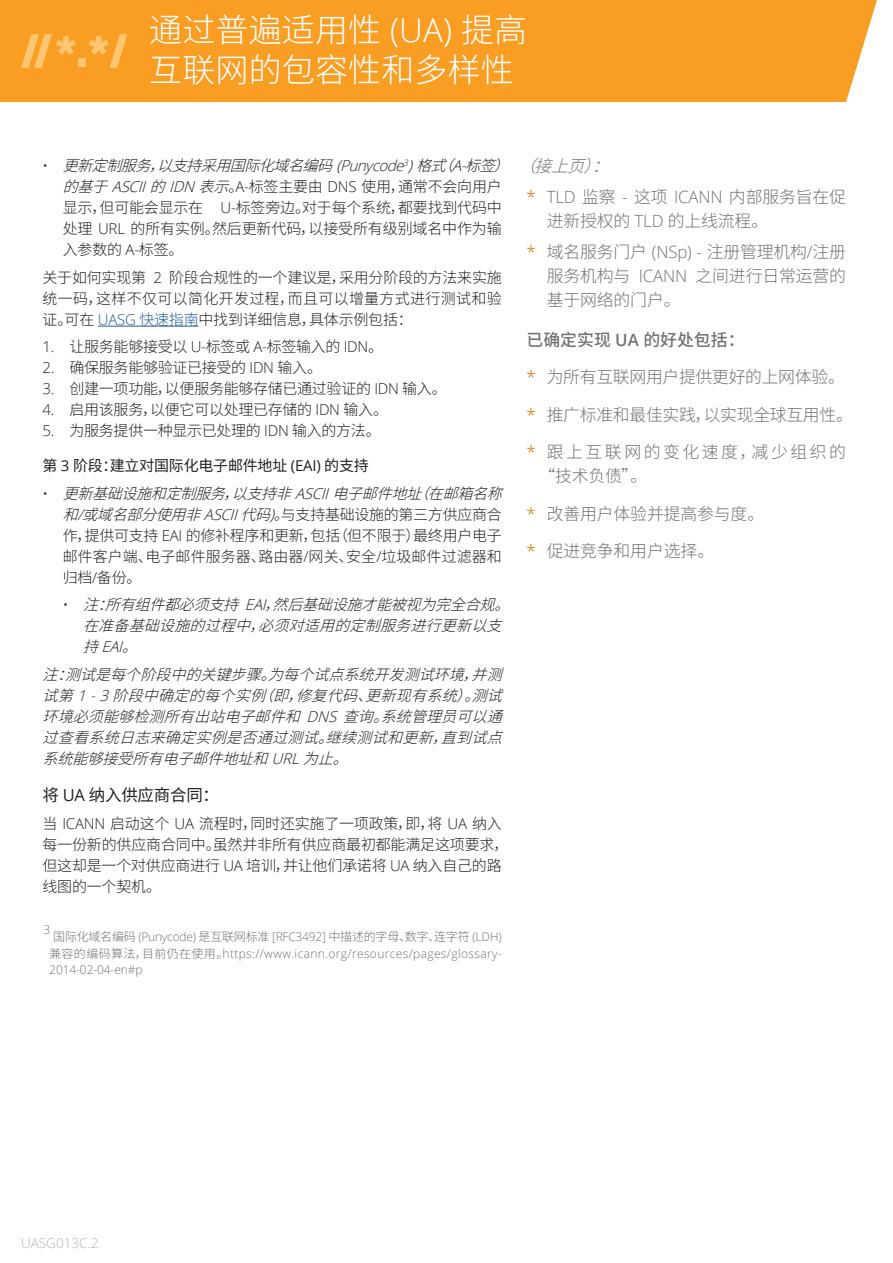
<style>
.page{position:relative;width:893px;height:1263px;background:#fff}
.page>*{position:absolute;margin:0;border:0;box-sizing:border-box;transform-origin:0 0}
.t1{font:300 33px/39.6px "Noto Sans CJ Ksc";letter-spacing:.005em;color:#fff}
.t2{font:300 16.8px/30.8px "Noto Sans CJ Ksc";letter-spacing:-.01em;color:#707372}
.t3{font:300 16.8px/24px "Noto Sans CJ Ksc";letter-spacing:.15em;color:#707372}
.t4{font:500 16.8px "Noto Sans CJ Ksc";color:#707372}
.t5{font:16.5px "Noto Sans CJ Ksc";letter-spacing:-.015em;color:#231f20}
.t6{font:300 15px/21px "Noto Sans CJ Ksc";letter-spacing:-.015em;color:#231f20}
.t7{font:italic 300 15px/21px "Noto Sans CJ Ksc";color:#231f20}
.t8{font:15px "Noto Sans CJ Ksc";letter-spacing:-.015em;color:#231f20}
.t9{font:italic 300 15px "Open Sans";color:#231f20}
.t10{font:300 13.5px "Open Sans";color:#b2b4b2}
.t11{font:300 12px/16.5px "Open Sans";letter-spacing:.03em;color:#707372}
.t12{font:300 12px "Noto Sans CJ Ksc";letter-spacing:-.02em;color:#707372}
.s1{font-family:"Open Sans"}
.s2{font-style:italic}
.s3{font-family:"Open Sans";font-style:italic}
.s4{font-family:"Open Sans";color:#215e9e}
.s5{color:#215e9e}
.s6{font-family:"Open Sans";font-style:normal}
.s7{font-family:"Noto Sans CJ Ksc"}
.s8{font-family:"Open Sans";color:#d57800}
.s9{font-family:"Open Sans";font-weight:600}
</style>
<div class="page">
<div style="left:0;top:0;width:877px;height:102px;background:#f99e23"></div>
<div style="left:78px;top:58px;width:8px;height:8px;background:#fec670"></div>
<svg style="left:21px;top:34px;width:55px;height:34px;background:#faad40"></svg>
<svg style="left:89px;top:34px;width:38px;height:34px"></svg>
<hr style="left:98px;top:326px;width:100px;height:1px;background:#215e9e">
<h1 class="t1" style="left:149px;top:11px;width:379px">通过普遍适用性 <span class="s1">(UA)</span> 提高互联网的包容性和多样性</h1>
<p class="t6" style="left:63px;top:155px;width:459px;text-indent:-20px"><span class="s1">•</span> <span class="s2">更新定制服务，以支持采用国际化域名编码</span><span class="s3">( P u ny c o d e</span><sup>3</sup><span class="s3">)</span><span class="s2">格式（</span><span class="s3">A -</span> <span class="s2">标签）的基于</span><span class="s3">ASCII</span><span class="s2">的</span><span class="s3">IDN</span> <span class="s2">表示</span>。<span class="s1">A-</span>标签主要由 <span class="s1">DNS</span> 使用，通常不会向用户显示，但可能会显示在 <span class="s1">U-</span>标签旁边。对于每个系统，都要找到代码中处理 <span class="s1">URL</span> 的所有实例。然后更新代码，以接受所有级别域名中作为输入参数的 <span class="s1">A-</span>标签。</p>
<p class="t6" style="left:43px;top:267px;width:461px;text-align:justify">关于如何实现第 <span class="s1">2</span> 阶段合规性的一个建议是，采用分阶段的方法来实施统一码，这样不仅可以简化开发过程，而且可以增量方式进行测试和验证。可在 <span class="s4">UASG</span> <span class="s5">快速指南</span>中找到详细信息，具体示例包括：</p>
<p class="t6" style="left:43px;top:337px;width:342px"><span class="s1">1.</span> 让服务能够接受以 <span class="s1">U-</span>标签或 <span class="s1">A-</span>标签输入的 <span class="s1">IDN</span>。</p>
<p class="t6" style="left:43px;top:358px;width:281px"><span class="s1">2.</span> 确保服务能够验证已接受的 <span class="s1">IDN</span> 输入。</p>
<p class="t6" style="left:43px;top:379px;width:406px"><span class="s1">3.</span> 创建一项功能，以便服务能够存储已通过验证的 <span class="s1">IDN</span> 输入。</p>
<p class="t6" style="left:43px;top:400px;width:347px"><span class="s1">4.</span> 启用该服务，以便它可以处理已存储的 <span class="s1">IDN</span> 输入。</p>
<p class="t6" style="left:43px;top:421px;width:340px"><span class="s1">5.</span> 为服务提供一种显示已处理的 <span class="s1">IDN</span> 输入的方法。</p>
<p class="t8" style="left:43px;top:457px;width:328px">第 <span class="s1">3</span> 阶段：建立对国际化电子邮件地址 <span class="s1">(EAI)</span> 的支持</p>
<p class="t6" style="left:63px;top:483px;width:452px;text-indent:-20px"><span class="s1">•</span> <span class="s2">更新基础设施和定制服务，以支持非</span><span class="s3">AS C I I</span><span class="s2">电子邮件地址（在邮箱名称和</span><span class="s3">/</span><span class="s2">或域名部分使用非</span><span class="s3">ASCII</span><span class="s2">代码</span><span class="s3">)</span><span class="s2">。</span>与支持基础设施的第三方供应商合作，提供可支持 <span class="s1">EAI</span> 的修补程序和更新，包括（但不限于）最终用户电子邮件客户端、电子邮件服务器、路由器<span class="s1">/</span>网关、安全<span class="s1">/</span>垃圾邮件过滤器和归档<span class="s1">/</span>备份。</p>
<p class="t7" style="left:83px;top:595px;width:439px;text-indent:-20px"><span class="s6">•</span> 注：所有组件都必须支持<span class="s1">EA I</span> ，然后基础设施才能被视为完全合规。在准备基础设施的过程中，必须对适用的定制服务进行更新以支</p>
<p class="t9" style="left:83px;top:637px;width:67px"><span class="s7">持</span>EAI<span class="s7">。</span></p>
<p class="t7" style="left:43px;top:664px;width:472px;text-align:justify">注：测试是每个阶段中的关键步骤。为每个试点系统开发测试环境，并测试第<span class="s1">1-3</span>阶段中确定的每个实例（即，修复代码、更新现有系统）。测试环境必须能够检测所有出站电子邮件和<span class="s1">D N S</span> 查询。系统管理员可以通过查看系统日志来确定实例是否通过测试。继续测试和更新，直到试点系统能够接受所有电子邮件地址和<span class="s1">U R L</span>为止。</p>
<p class="t5" style="left:43px;top:786px;width:178px">将 <span class="s1">UA</span> 纳入供应商合同：</p>
<p class="t6" style="left:43px;top:813px;width:467px">当 <span class="s1">ICANN</span> 启动这个 <span class="s1">UA</span> 流程时，同时还实施了一项政策，即，将 <span class="s1">UA</span> 纳入每一份新的供应商合同中。虽然并非所有供应商最初都能满足这项要求，但这却是一个对供应商进行 <span class="s1">UA</span> 培训，并让他们承诺将 <span class="s1">UA</span> 纳入自己的路线图的一个契机。</p>
<p class="t11" style="left:44px;top:921px;width:8px">3</p>
<p class="t12" style="left:53px;top:930px;width:450px">国际化域名编码 <span class="s1">(Punycode)</span> 是互联网标准 <span class="s1">[RFC3492]</span> 中描述的字母、数字、连字符 <span class="s1">(LDH)</span></p>
<p class="t11" style="left:49px;top:945px;width:454px"><span class="s7">兼容的编码算法，目前仍在使用。</span>https://www.icann.org/resources/pages/glossary-<br>2014-02-04-en#p</p>
<p class="t2" style="left:526px;top:151px;width:321px;text-indent:-8px"><span class="s2">（接上页）：<br></span><span class="s8">*</span> <span class="s1">TLD</span> 监察 <span class="s1">-</span> 这项 <span class="s1">ICANN</span> 内部服务旨在促</p>
<p class="t2" style="left:526px;top:206px;width:321px;text-indent:20px">进新授权的 <span class="s1">TLD</span> 的上线流程。<br><span class="s8">*</span> 域名服务门户 <span class="s1">(NSp) -</span> 注册管理机构<span class="s1">/</span>注册</p>
<p class="t2" style="left:547px;top:264px;width:301px;line-height:24px">服务机构与 <span class="s1">ICANN</span> 之间进行日常运营的基于网络的门户。</p>
<p class="t4" style="left:526px;top:330px;width:220px">已确定实现 <span class="s9">UA</span> 的好处包括：</p>
<p class="t2" style="left:526px;top:362px;width:320px"><span class="s8">*</span> 为所有互联网用户提供更好的上网体验。</p>
<p class="t2" style="left:526px;top:400px;width:328px"><span class="s8">*</span> 推广标准和最佳实践，以实现全球互用性。</p>
<p class="t3" style="left:539px;top:440px;width:309px;text-indent:-12px"><span class="s8">*</span> 跟上互联网的变化速度，减少组织的“技术负债”。</p>
<p class="t2" style="left:526px;top:498px;width:239px"><span class="s8">*</span> 改善用户体验并提高参与度。</p>
<p class="t2" style="left:526px;top:536px;width:189px"><span class="s8">*</span> 促进竞争和用户选择。</p>
<p class="t10" style="left:21px;top:1234px;width:79px">UASG013C.2</p>
</div>
